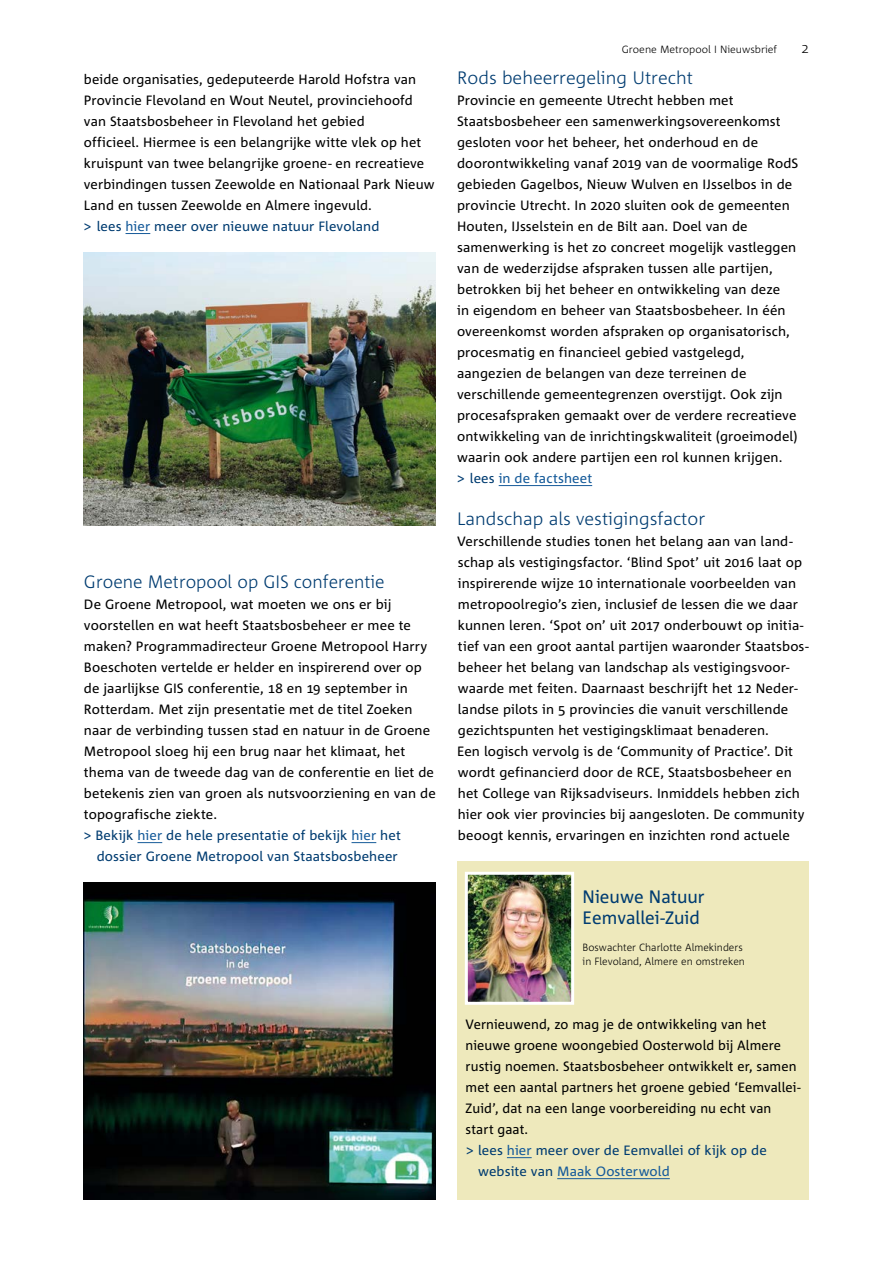
<style>
.page{position:relative;width:893px;height:1263px;background:#fff}
.page>*{position:absolute;margin:0;border:0;box-sizing:border-box;transform-origin:0 0}
.t1{font:18px "Agrofont Mager";color:#003c71}
.t2{font:18px/21px "Agro Sans";color:#003c71}
.t3{font:13.5px/21px "Agro Sans";letter-spacing:.01em;color:#000}
.t4{font:13.5px "Agro Sans";letter-spacing:.01em;color:#003c71}
.t5{font:13.5px "Agro Sans";letter-spacing:.01em;color:#165b9a}
.t6{font:300 13.5px "Agro Sans";color:#000}
.t7{font:300 10.5px/13.5px "Agro Sans";color:#000}
.s1{color:#003c71}
.s2{color:#165b9a}
</style>
<div class="page">
<svg style="left:126px;top:233px;width:24px;height:1px"></svg>
<svg style="left:137px;top:842px;width:25px;height:1px"></svg>
<svg style="left:352px;top:842px;width:24px;height:1px"></svg>
<hr style="left:499px;top:485px;width:93px;height:1px;background:#165b9a">
<img style="left:84px;top:252px;width:351px;height:273px">
<img style="left:84px;top:882px;width:352px;height:317px">
<div style="left:457px;top:861px;width:352px;height:338px;background:#eee9bc"></div>
<svg style="left:507px;top:1157px;width:25px;height:1px"></svg>
<hr style="left:557px;top:1178px;width:113px;height:1px;background:#165b9a">
<img style="left:469px;top:876px;width:101px;height:125px">
<div style="left:465px;top:872px;width:109px;height:133px;border:3px solid #fff"></div>
<p class="t3" style="left:84px;top:69px;width:352px">beide organisaties, gedeputeerde Harold Hofstra van Provincie Flevoland en Wout Neutel, provinciehoofd van Staatsbosbeheer in Flevoland het gebied<br>officieel. Hiermee is een belangrijke witte vlek op het kruispunt van twee belangrijke groene- en recreatieve verbindingen tussen Zeewolde en Nationaal Park Nieuw Land en tussen Zeewolde en Almere ingevuld.<br><span class="s1">&gt; lees</span> <span class="s2">hier</span> <span class="s1">meer over nieuwe natuur Flevoland</span></p>
<h1 class="t1" style="left:84px;top:572px;width:302px">Groene Metropool op GIS conferentie</h1>
<p class="t3" style="left:84px;top:594px;width:309px">De Groene Metropool, wat moeten we ons er bij</p>
<p class="t3" style="left:84px;top:615px;width:329px">voorstellen en wat heeft Staatsbosbeheer er mee te</p>
<p class="t3" style="left:84px;top:636px;width:345px">maken? Programmadirecteur Groene Metropool Harry</p>
<p class="t3" style="left:84px;top:657px;width:339px">Boeschoten vertelde er helder en inspirerend over op</p>
<p class="t3" style="left:84px;top:678px;width:325px">de jaarlijkse GIS conferentie, 18 en 19 september in</p>
<p class="t3" style="left:84px;top:699px;width:330px">Rotterdam. Met zijn presentatie met de titel Zoeken</p>
<p class="t3" style="left:84px;top:720px;width:348px">naar de verbinding tussen stad en natuur in de Groene</p>
<p class="t3" style="left:84px;top:741px;width:323px">Metropool sloeg hij een brug naar het klimaat, het</p>
<p class="t3" style="left:84px;top:762px;width:352px">thema van de tweede dag van de conferentie en liet de</p>
<p class="t3" style="left:84px;top:783px;width:353px">betekenis zien van groen als nutsvoorziening en van de</p>
<p class="t3" style="left:84px;top:804px;width:135px">topografische ziekte.</p>
<p class="t4" style="left:84px;top:828px;width:318px">&gt; Bekijk <span class="s2">hier</span> de hele presentatie of bekijk <span class="s2">hier</span> het</p>
<p class="t4" style="left:97px;top:849px;width:303px">dossier Groene Metropool van Staatsbosbeheer</p>
<p class="t7" style="left:622px;top:43px;width:157px">Groene Metropool I Nieuwsbrief</p>
<p class="t6" style="left:802px;top:41px;width:9px">2</p>
<h1 class="t1" style="left:457px;top:68px;width:237px">Rods beheerregeling Utrecht</h1>
<p class="t3" style="left:457px;top:90px;width:343px">Provincie en gemeente Utrecht hebben met Staatsbosbeheer een samenwerkingsovereenkomst gesloten voor het beheer, het onderhoud en de doorontwikkeling vanaf 2019 van de voormalige RodS gebieden Gagelbos, Nieuw Wulven en IJsselbos in de provincie Utrecht. In 2020 sluiten ook de gemeenten Houten, IJsselstein en de Bilt aan. Doel van de samenwerking is het zo concreet mogelijk vastleggen van de wederzijdse afspraken tussen alle partijen, betrokken bij het beheer en ontwikkeling van deze<br>in eigendom en beheer van Staatsbosbeheer. In één overeenkomst worden afspraken op organisatorisch, procesmatig en financieel gebied vastgelegd, aangezien de belangen van deze terreinen de verschillende gemeentegrenzen overstijgt. Ook zijn procesafspraken gemaakt over de verdere recreatieve ontwikkeling van de inrichtingskwaliteit (groeimodel) waarin ook andere partijen een rol kunnen krijgen.<br><span class="s1">&gt; lees</span> <span class="s2">in de factsheet</span></p>
<h1 class="t1" style="left:457px;top:509px;width:250px">Landschap als vestigingsfactor</h1>
<p class="t3" style="left:457px;top:531px;width:353px">Verschillende studies tonen het belang aan van land&shy;schap als vestigingsfactor. ‘Blind Spot’ uit 2016 laat op inspirerende wijze 10 internationale voorbeelden van metropoolregio’s zien, inclusief de lessen die we daar kunnen leren. ‘Spot on’ uit 2017 onderbouwt op initia&shy;tief van een groot aantal partijen waaronder Staatsbos&shy;beheer het belang van landschap als vestigingsvoor&shy;waarde met feiten. Daarnaast beschrijft het 12 Neder&shy;landse pilots in 5 provincies die vanuit verschillende gezichtspunten het vestigingsklimaat benaderen.<br>Een logisch vervolg is de ‘Community of Practice’. Dit wordt gefinancierd door de RCE, Staatsbosbeheer en het College van Rijksadviseurs. Inmiddels hebben zich hier ook vier provincies bij aangesloten. De community beoogt kennis, ervaringen en inzichten rond actuele</p>
<h1 class="t2" style="left:583px;top:886px;width:124px">Nieuwe Natuur<br>Eemvallei-Zuid</h1>
<p class="t7" style="left:583px;top:941px;width:164px">Boswachter Charlotte Almekinders in Flevoland, Almere en omstreken</p>
<p class="t3" style="left:466px;top:1014px;width:302px">Vernieuwend, zo mag je de ontwikkeling van het</p>
<p class="t3" style="left:466px;top:1035px;width:317px">nieuwe groene woongebied Oosterwold bij Almere</p>
<p class="t3" style="left:466px;top:1056px;width:332px">rustig noemen. Staatsbosbeheer ontwikkelt er, samen</p>
<p class="t3" style="left:466px;top:1077px;width:336px">met een aantal partners het groene gebied ‘Eemvallei-</p>
<p class="t3" style="left:466px;top:1098px;width:307px">Zuid’, dat na een lange voorbereiding nu echt van</p>
<p class="t3" style="left:466px;top:1119px;width:64px">start gaat.</p>
<p class="t4" style="left:466px;top:1143px;width:302px">&gt; lees <span class="s2">hier</span> meer over de Eemvallei of kijk op de</p>
<p class="t5" style="left:478px;top:1164px;width:193px"><span class="s1">website van</span> Maak Oosterwold</p>
</div>
